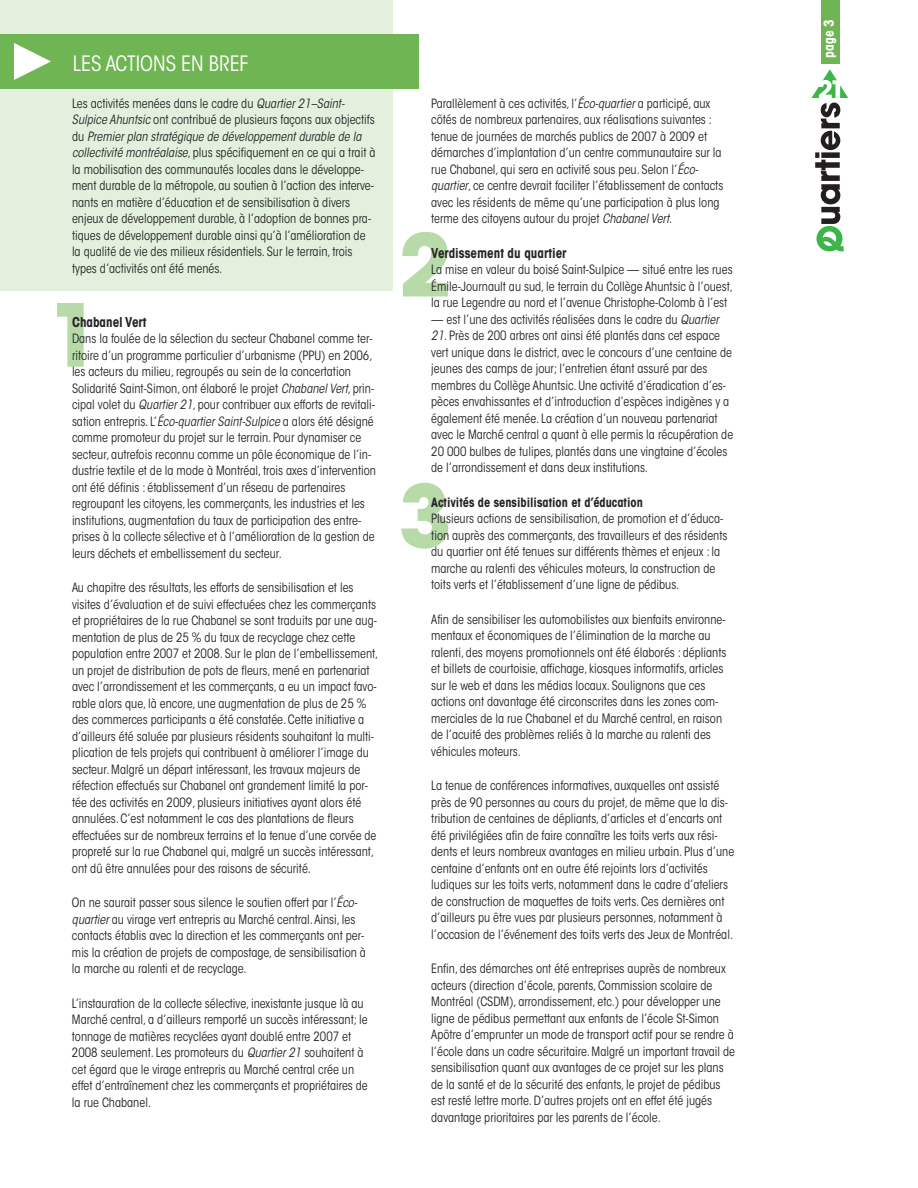
<style>
.page{position:relative;width:918px;height:1188px;background:#fff}
.page>*{position:absolute;margin:0;border:0;box-sizing:border-box;transform-origin:0 0}
.t1{font:21px "ITC Avant Garde MM.325.wt.450.wd";color:#fff}
.t2{font:13.5px "ITC Avant Garde MM.740.wt.450.wd";color:#272627}
.t3{font:13.5px "ITC Avant Garde MM.740.wt.450.wd";color:#fff}
.t4{font:12.75px/16.5px "ITC Avant Garde MM.325.wt.450.wd";color:#272627}
.t5{font:12.75px "ITC Avant Garde MM Oblique.325.wt.450.wd";color:#272627}
.t6{font:12.75px "ITC Avant Garde MM.740.wt.450.wd";color:#272627}
.s1{font-family:"ITC Avant Garde MM Oblique.325.wt.450.wd"}
.s2{font-family:"ITC Avant Garde MM.325.wt.450.wd"}
</style>
<div class="page">
<svg style="left:401px;top:483px;width:47px;height:66px"></svg>
<svg style="left:402px;top:232px;width:46px;height:65px"></svg>
<svg style="left:57px;top:303px;width:27px;height:64px"></svg>
<div style="left:0;top:0;width:392px;height:291px;background:#e2f0dd"></div>
<svg style="left:812px;top:69px;width:36px;height:182px"></svg>
<div style="left:0;top:34px;width:418px;height:55px;background:#70b553"></div>
<div style="left:821px;top:0;width:18px;height:64px;background:#70b553"></div>
<svg style="left:14px;top:43px;width:37px;height:37px"></svg>
<h1 class="t1" style="left:73px;top:56px;width:177px">LES ACTIONS EN BREF</h1>
<p class="t4" style="left:72px;top:96px;width:304px">Les activités menées dans le cadre du <span class="s1">Quartier 21–Saint-<br>Sulpice Ahuntsic</span> ont contribué de plusieurs façons aux objectifs</p>
<p class="t5" style="left:72px;top:131px;width:291px"><span class="s2">du</span> Premier plan stratégique de développement durable de la</p>
<p class="t4" style="left:72px;top:145px;width:305px"><span class="s1">collectivité montréalaise</span>, plus spécifiquement en ce qui a trait à la mobilisation des communautés locales dans le développe&shy;ment durable de la métropole, au soutien à l’action des interve&shy;nants en matière d’éducation et de sensibilisation à divers enjeux de développement durable, à l’adoption de bonnes pra&shy;tiques de développement durable ainsi qu’à l’amélioration de la qualité de vie des milieux résidentiels. Sur le terrain, trois types d’activités ont été menés.</p>
<p class="t2" style="left:72px;top:317px;width:76px">Chabanel Vert</p>
<p class="t4" style="left:72px;top:331px;width:305px">Dans la foulée de la sélection du secteur Chabanel comme ter&shy;ritoire d’un programme particulier d’urbanisme (PPU) en 2006, les acteurs du milieu, regroupés au sein de la concertation Solidarité Saint-Simon, ont élaboré le projet <span class="s1">Chabanel Vert</span>, prin&shy;cipal volet du <span class="s1">Quartier 21</span>, pour contribuer aux efforts de revitali&shy;sation entrepris.L’<span class="s1">Éco-quartier Saint-Sulpice</span> a alors été désigné comme promoteur du projet sur le terrain. Pour dynamiser ce secteur, autrefois reconnu comme un pôle économique de l’in&shy;dustrie textile et de la mode à Montréal, trois axes d’intervention ont été définis : établissement d’un réseau de partenaires regroupant les citoyens, les commerçants, les industries et les institutions, augmentation du taux de participation des entre&shy;prises à la collecte sélective et à l’amélioration de la gestion de leurs déchets et embellissement du secteur.</p>
<p class="t4" style="left:72px;top:580px;width:308px">Au chapitre des résultats, les efforts de sensibilisation et les visites d’évaluation et de suivi effectuées chez les commerçants et propriétaires de la rue Chabanel se sont traduits par une aug&shy;mentation de plus de 25 % du taux de recyclage chez cette population entre 2007 et 2008. Sur le plan de l’embellissement, un projet de distribution de pots de fleurs,mené en partenariat avec l’arrondissement et les commerçants, a eu un impact favo&shy;rable alors que, là encore, une augmentation de plus de 25 % des commerces participants a été constatée. Cette initiative a d’ailleurs été saluée par plusieurs résidents souhaitant la multi&shy;plication de tels projets qui contribuent à améliorer l’image du secteur. Malgré un départ intéressant, les travaux majeurs de réfection effectués sur Chabanel ont grandement limité la por&shy;tée des activités en 2009, plusieurs initiatives ayant alors été annulées. C’est notamment le cas des plantations de fleurs effectuées sur de nombreux terrains et la tenue d’une corvée de propreté sur la rue Chabanel qui,malgré un succès intéressant, ont dû être annulées pour des raisons de sécurité.</p>
<p class="t4" style="left:72px;top:895px;width:295px">On ne saurait passer sous silence le soutien offert par l’<span class="s1">Éco&shy;quartier</span> au virage vert entrepris au Marché central.Ainsi, les contacts établis avec la direction et les commerçants ont per&shy;mis la création de projets de compostage, de sensibilisation à la marche au ralenti et de recyclage.</p>
<p class="t4" style="left:72px;top:996px;width:297px">L’instauration de la collecte sélective, inexistante jusque là au Marché central, a d’ailleurs remporté un succès intéressant; le tonnage de matières recyclées ayant doublé entre 2007 et 2008 seulement.Les promoteurs du <span class="s1">Quartier 21</span> souhaitent à cet égard que le virage entrepris au Marché central crée un effet d’entraînement chez les commerçants et propriétaires de la rue Chabanel.</p>
<p class="t4" style="left:431px;top:96px;width:294px">Parallèlement à ces activités, l’<span class="s1">Éco-quartier</span> a participé, aux côtés de nombreux partenaires, aux réalisations suivantes : tenue de journées de marchés publics de 2007 à 2009 et démarches d’implantation d’un centre communautaire sur la rue Chabanel, qui sera en activité sous peu. Selon l’<span class="s1">Éco&shy;quartier</span>, ce centre devrait faciliter l’établissement de contacts avec les résidents de même qu’une participation à plus long terme des citoyens autour du projet <span class="s1">Chabanel Vert</span>.</p>
<p class="t2" style="left:431px;top:248px;width:137px">Verdissement du quartier</p>
<p class="t4" style="left:431px;top:262px;width:303px;text-align:justify">La mise en valeur du boisé Saint-Sulpice — situé entre les rues Émile-Journault au sud, le terrain du Collège Ahuntsic à l’ouest, la rue Legendre au nord et l’avenue Christophe-Colomb à l’est</p>
<p class="t4" style="left:431px;top:312px;width:289px">— est l’une des activités réalisées dans le cadre du <span class="s1">Quartier</span></p>
<p class="t4" style="left:431px;top:328px;width:304px"><span class="s1">21</span>. Près de 200 arbres ont ainsi été plantés dans cet espace vert unique dans le district, avec le concours d’une centaine de jeunes des camps de jour; l’entretien étant assuré par des membres du Collège Ahuntsic. Une activité d’éradication d’es&shy;pèces envahissantes et d’introduction d’espèces indigènes y a également été menée.La création d’un nouveau partenariat avec le Marché central a quant à elle permis la récupération de 20 000 bulbes de tulipes, plantés dans une vingtaine d’écoles de l’arrondissement et dans deux institutions.</p>
<p class="t6" style="left:431px;top:497px;width:213px">Activités de sensibilisation et d’éducation</p>
<p class="t4" style="left:431px;top:511px;width:298px">Plusieurs actions de sensibilisation, de promotion et d’éduca&shy;tion auprès des commerçants, des travailleurs et des résidents du quartier ont été tenues sur différents thèmes et enjeux : la marche au ralenti des véhicules moteurs, la construction de toits verts et l’établissement d’une ligne de pédibus.</p>
<p class="t4" style="left:431px;top:612px;width:297px">Afin de sensibiliser les automobilistes aux bienfaits environne&shy;mentaux et économiques de l’élimination de la marche au ralenti, des moyens promotionnels ont été élaborés : dépliants et billets de courtoisie, affichage,kiosques informatifs, articles sur le web et dans les médias locaux. Soulignons que ces actions ont davantage été circonscrites dans les zones com&shy;merciales de la rue Chabanel et du Marché central, en raison de l’acuité des problèmes reliés à la marche au ralenti des véhicules moteurs.</p>
<p class="t4" style="left:431px;top:778px;width:305px">La tenue de conférences informatives, auxquelles ont assisté près de 90 personnes au cours du projet, de même que la dis&shy;tribution de centaines de dépliants, d’articles et d’encarts ont été privilégiées afin de faire connaître les toits verts aux rési&shy;dents et leurs nombreux avantages en milieu urbain. Plus d’une centaine d’enfants ont en outre été rejoints lors d’activités ludiques sur les toits verts, notamment dans le cadre d’ateliers de construction de maquettes de toits verts. Ces dernières ont d’ailleurs pu être vues par plusieurs personnes, notamment à l’occasion de l’événement des toits verts des Jeux de Montréal.</p>
<p class="t4" style="left:431px;top:961px;width:305px">Enfin, des démarches ont été entreprises auprès de nombreux acteurs (direction d’école, parents, Commission scolaire de Montréal (CSDM), arrondissement, etc.) pour développer une ligne de pédibus permettant aux enfants de l’école St-Simon Apôtre d’emprunter un mode de transport actif pour se rendre à l’école dans un cadre sécuritaire. Malgré un important travail de sensibilisation quant aux avantages de ce projet sur les plans de la santé et de la sécurité des enfants, le projet de pédibus est resté lettre morte.D’autres projets ont en effet été jugés davantage prioritaires par les parents de l’école.</p>
<p class="t3" style="left:824px;top:58px;width:40px;rotate:-90deg">page 3</p>
</div>
